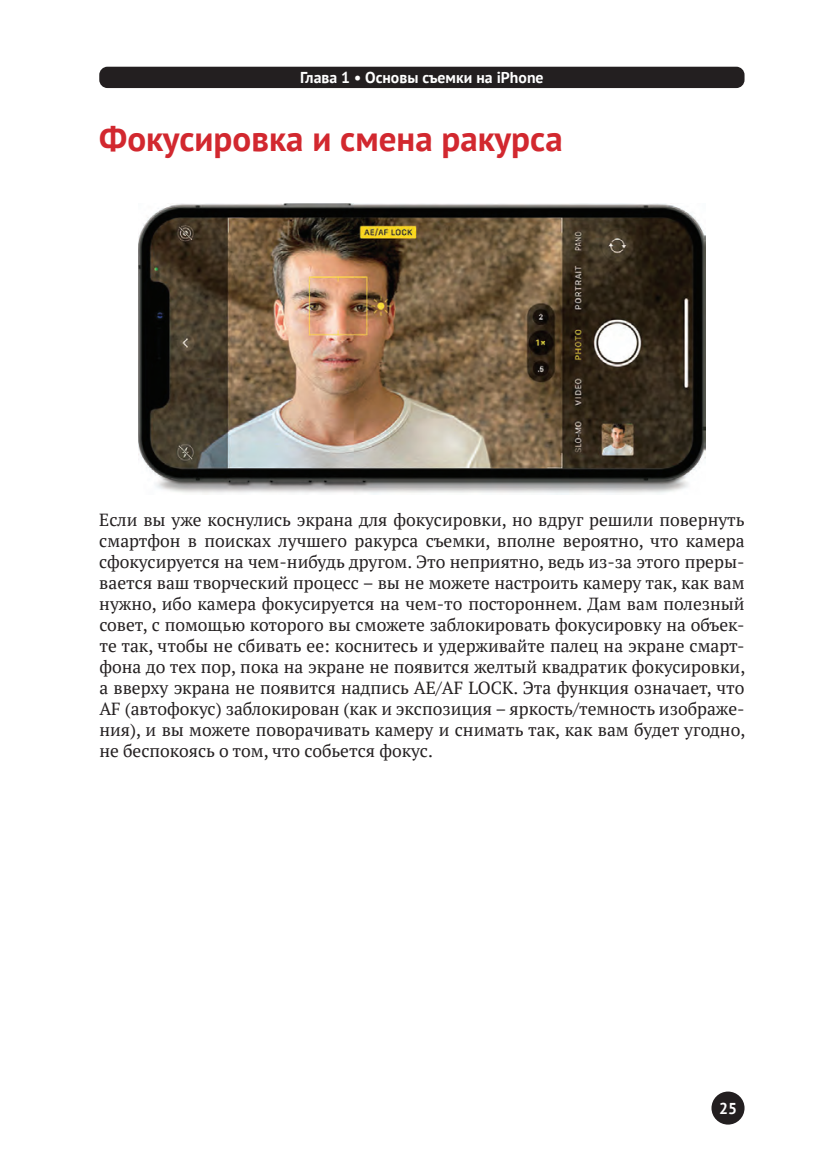
<style>
.page{position:relative;width:819px;height:1166px;background:#fff}
.page>*{position:absolute;margin:0;border:0;box-sizing:border-box;transform-origin:0 0}
.t1{font:700 35px "PT Sans";color:#d2282f}
.t2{font:17.5px/21px "PT Serif";color:#231f20;text-align:justify}
.t3{font:700 15.75px "PT Sans";color:#fff}
.t4{font:700 15.75px "PT Sans";color:#fff}
</style>
<div class="page">
<div style="left:99px;top:67px;width:645px;height:21px;background:#231f20;border-radius:8px"></div>
<div style="left:711px;top:1091px;width:33px;height:33px;background:#231f20;border-radius:50%"></div>
<img style="left:139px;top:204px;width:566px;height:291px">
<p class="t3" style="left:300px;top:68px;width:245px">Глава 1 • Основы съемки на iPhone</p>
<p class="t1" style="left:99px;top:116px;width:465px">Фокусировка и смена ракурса</p>
<p class="t2" style="left:99px;top:509px;width:647px">Если вы уже коснулись экрана для фокусировки, но вдруг решили повернуть смартфон в поисках лучшего ракурса съемки, вполне вероятно, что камера сфокусируется на чем-нибудь другом. Это неприятно, ведь из-за этого преры&shy;вается ваш творческий процесс – вы не можете настроить камеру так, как вам нужно, ибо камера фокусируется на чем-то постороннем. Дам вам полезный совет, с помощью которого вы сможете заблокировать фокусировку на объек&shy;те так, чтобы не сбивать ее: коснитесь и удерживайте палец на экране смарт&shy;фона до тех пор, пока на экране не появится желтый квадратик фокусировки, а вверху экрана не появится надпись AE/AF LOCK. Эта функция означает, что AF (автофокус) заблокирован (как и экспозиция – яркость/темность изображе&shy;ния), и вы можете поворачивать камеру и снимать так, как вам будет угодно, не беспокоясь о том, что собьется фокус.</p>
<p class="t4" style="left:719px;top:1098px;width:19px">25</p>
</div>
